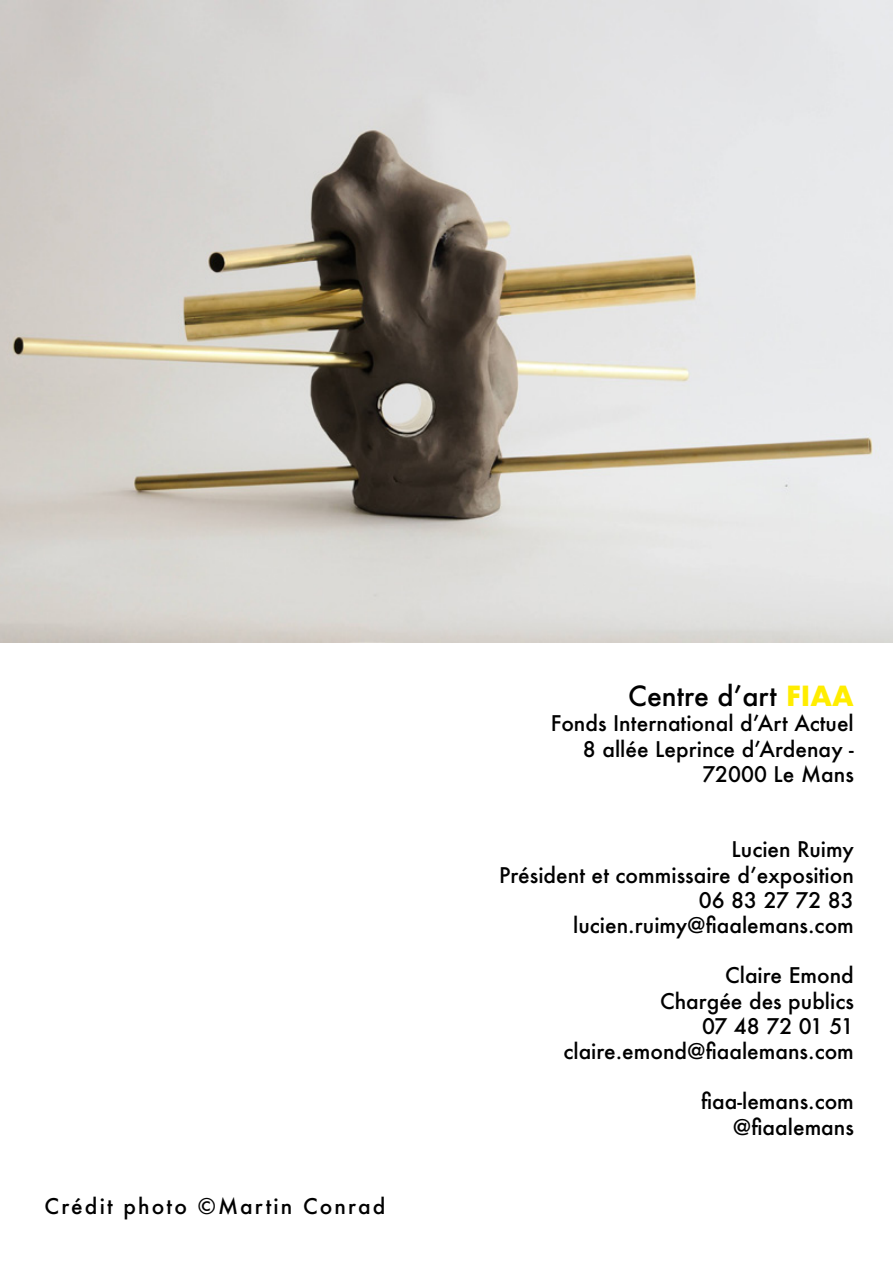
<style>
.page{position:relative;width:893px;height:1263px;background:#fff}
.page>*{position:absolute;margin:0;border:0;box-sizing:border-box;transform-origin:0 0}
.t1{font:500 27px "Futura";color:#000}
.t2{font:500 21px/25.2px "Futura";color:#000;text-align:right}
.t3{font:500 21px "Futura";letter-spacing:.1em;color:#000}
.s1{font-weight:700;color:#ffed00}
</style>
<div class="page">
<img style="left:0;top:0;width:893px;height:643px">
<p class="t3" style="left:45px;top:1191px;width:342px">Crédit photo ©Martin Conrad</p>
<p class="t1" style="left:628px;top:678px;width:227px">Centre d’art <span class="s1">FIAA</span></p>
<p class="t2" style="left:551px;top:711px;width:304px">Fonds International d’Art Actuel<br>8 allée Leprince d’Ardenay -<br>72000 Le Mans</p>
<p class="t2" style="left:499px;top:837px;width:356px">Lucien Ruimy<br>Président et commissaire d’exposition<br>06 83 27 72 83 lucien.ruimy@fiaalemans.com</p>
<p class="t2" style="left:563px;top:963px;width:292px">Claire Emond<br>Chargée des publics<br>07 48 72 01 51 claire.emond@fiaalemans.com</p>
<p class="t2" style="left:701px;top:1089px;width:154px">fiaa-lemans.com @fiaalemans</p>
</div>
